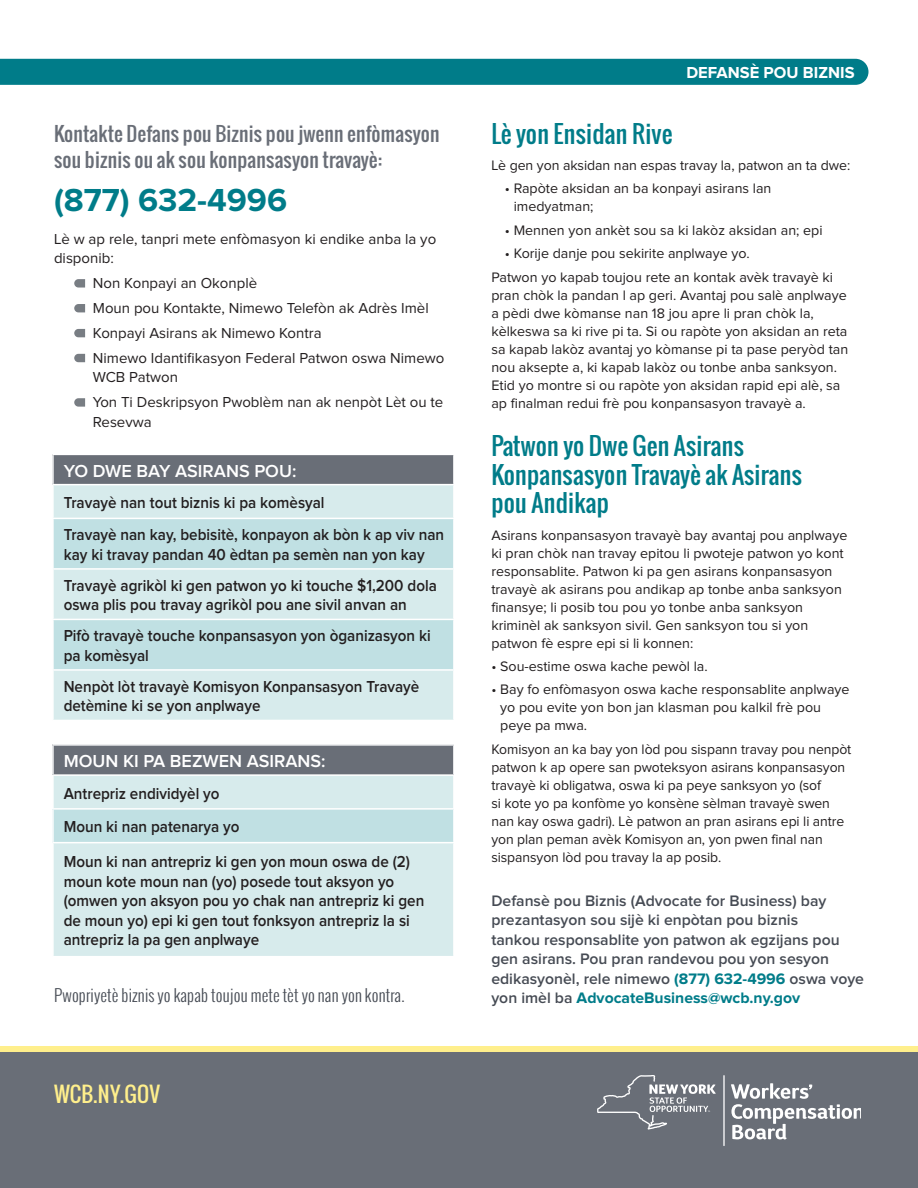
<style>
.page{position:relative;width:918px;height:1188px;background:#fff}
.page>*{position:absolute;margin:0;border:0;box-sizing:border-box;transform-origin:0 0}
.Body_header{font:700 33px "Proxima Nova";color:#007c89}
.Body{font:24px/28.5px "Oswald";letter-spacing:.01em;color:#007c89}
.Body-2{font:21px "Oswald";letter-spacing:.02em;color:#ffef8c}
.Body-3{font:19.5px/25.5px "Oswald";letter-spacing:.01em;color:#696e77}
.t1{font:600 18px "Proxima Nova";color:#fff}
.Body-4{font:600 16.5px/19.5px "Proxima Nova";color:#231f20;scale:.92 1}
.Body-5{font:300 16.5px "Oswald";letter-spacing:.01em;color:#464b54}
.Body_header-2{font:700 16.5px "Proxima Nova";color:#fff}
.Body_header-3{font:600 15.75px/19.5px "Proxima Nova";color:#464b54}
.Body-6{font:15px/19.5px "Proxima Nova";color:#231f20}
.Body-7{font:14.25px/18px "Proxima Nova";color:#231f20}
.s1{font-weight:700;color:#007c89}
</style>
<div class="page">
<div style="left:0;top:1046px;width:918px;height:32px;background:#ffef8c"></div>
<div style="left:0;top:1052px;width:918px;height:136px;background:#696e77"></div>
<div style="left:53px;top:454px;width:401px;height:31px;background:#696e77"></div>
<div style="left:54px;top:485px;width:399px;height:235px;background:#d7ebec"></div>
<svg style="left:54px;top:519px;width:399px;height:150px;fill:#c0e0e3"></svg>
<hr style="left:52px;top:454px;width:403px;height:1px;background:#fff">
<hr style="left:52px;top:455px;width:2px;height:29px;background:#fff">
<hr style="left:453px;top:455px;width:2px;height:29px;background:#fff">
<hr style="left:52px;top:484px;width:403px;height:1px;background:#fff">
<hr style="left:52px;top:518px;width:403px;height:1px;background:#fff">
<hr style="left:52px;top:568px;width:403px;height:2px;background:#fff">
<hr style="left:52px;top:619px;width:403px;height:1px;background:#fff">
<hr style="left:52px;top:669px;width:403px;height:2px;background:#fff">
<div style="left:0;top:59px;width:868px;height:26px;background:#007c89"></div>
<hr style="left:723px;top:1075px;width:2px;height:71px;background:#fff">
<svg style="left:597px;top:1075px;width:119px;height:55px"></svg>
<svg style="left:731px;top:1083px;width:130px;height:56px"></svg>
<svg style="left:74px;top:279px;width:11px;height:9px"></svg>
<svg style="left:74px;top:304px;width:11px;height:8px"></svg>
<svg style="left:74px;top:329px;width:11px;height:8px"></svg>
<svg style="left:74px;top:354px;width:11px;height:8px"></svg>
<svg style="left:74px;top:398px;width:11px;height:9px"></svg>
<div style="left:53px;top:745px;width:401px;height:30px;background:#696e77"></div>
<div style="left:54px;top:776px;width:399px;height:180px;background:#d7ebec"></div>
<div style="left:53px;top:809px;width:401px;height:34px;background:#c0e0e3"></div>
<hr style="left:52px;top:744px;width:403px;height:2px;background:#fff">
<hr style="left:52px;top:746px;width:2px;height:28px;background:#fff">
<hr style="left:453px;top:746px;width:2px;height:28px;background:#fff">
<hr style="left:52px;top:774px;width:403px;height:2px;background:#fff">
<hr style="left:453px;top:810px;width:2px;height:32px;background:#fff">
<hr style="left:52px;top:808px;width:403px;height:2px;background:#fff">
<hr style="left:52px;top:810px;width:2px;height:32px;background:#fff">
<hr style="left:52px;top:842px;width:403px;height:1px;background:#fff">
<p class="Body-3" style="left:54px;top:121px;width:387px">Kontakte Defans pou Biznis pou jwenn enfòmasyon sou biznis ou ak sou konpansasyon travayè:</p>
<p class="Body_header" style="left:54px;top:185px;width:235px">(877) 632-4996</p>
<p class="Body-6" style="left:54px;top:230px;width:384px">Lè w ap rele, tanpri mete enfòmasyon ki endike anba la yo disponib:</p>
<p class="Body-6" style="left:93px;top:274px;width:166px">Non Konpayi an Okonplè</p>
<p class="Body-6" style="left:93px;top:299px;width:337px">Moun pou Kontakte, Nimewo Telefòn ak Adrès Imèl</p>
<p class="Body-6" style="left:93px;top:324px;width:230px">Konpayi Asirans ak Nimewo Kontra</p>
<p class="Body-6" style="left:93px;top:349px;width:353px">Nimewo Idantifikasyon Federal Patwon oswa Nimewo<br>WCB Patwon</p>
<p class="Body-6" style="left:93px;top:393px;width:352px">Yon Ti Deskripsyon Pwoblèm nan ak nenpòt Lèt ou te<br>Resevwa</p>
<p class="t1" style="left:64px;top:462px;width:234px">YO DWE BAY ASIRANS POU:</p>
<p class="Body-4" style="left:64px;top:493px;width:285px">Travayè nan tout biznis ki pa komèsyal</p>
<p class="Body-4" style="left:64px;top:526px;width:415px">Travayè nan kay, bebisitè, konpayon ak bòn k ap viv nan kay ki travay pandan 40 èdtan pa semèn nan yon kay</p>
<p class="Body-4" style="left:64px;top:576px;width:407px">Travayè agrikòl ki gen patwon yo ki touche $1,200 dola oswa plis pou travay agrikòl pou ane sivil anvan an</p>
<p class="Body-4" style="left:64px;top:627px;width:401px">Pifò travayè touche konpansasyon yon òganizasyon ki pa komèsyal</p>
<p class="Body-4" style="left:64px;top:677px;width:388px">Nenpòt lòt travayè Komisyon Konpansasyon Travayè detèmine ki se yon anplwaye</p>
<p class="t1" style="left:64px;top:753px;width:263px">MOUN KI PA BEZWEN ASIRANS:</p>
<p class="Body-4" style="left:64px;top:784px;width:171px">Antrepriz endividyèl yo</p>
<p class="Body-4" style="left:64px;top:818px;width:193px">Moun ki nan patenarya yo</p>
<p class="Body-4" style="left:64px;top:853px;width:393px">Moun ki nan antrepriz ki gen yon moun oswa de (2) moun kote moun nan (yo) posede tout aksyon yo (omwen yon aksyon pou yo chak nan antrepriz ki gen de moun yo) epi ki gen tout fonksyon antrepriz la si antrepriz la pa gen anplwaye</p>
<p class="Body-5" style="left:54px;top:984px;width:352px">Pwopriyetè biznis yo kapab toujou mete tèt yo nan yon kontra.</p>
<p class="Body-2" style="left:54px;top:1078px;width:108px">WCB.NY.GOV</p>
<p class="Body_header-2" style="left:686px;top:65px;width:170px">DEFANSÈ POU BIZNIS</p>
<p class="Body" style="left:491px;top:119px;width:182px">Lè yon Ensidan Rive</p>
<p class="Body-7" style="left:491px;top:157px;width:360px">Lè gen yon aksidan nan espas travay la, patwon an ta dwe:</p>
<p class="Body-7" style="left:514px;top:180px;width:259px;text-indent:-9px">• Rapòte aksidan an ba konpayi asirans lan imedyatman;</p>
<p class="Body-7" style="left:505px;top:222px;width:319px">• Mennen yon ankèt sou sa ki lakòz aksidan an; epi</p>
<p class="Body-7" style="left:505px;top:245px;width:246px">• Korije danje pou sekirite anplwaye yo.</p>
<p class="Body-7" style="left:491px;top:269px;width:358px">Patwon yo kapab toujou rete an kontak avèk travayè ki pran chòk la pandan l ap geri. Avantaj pou salè anplwaye a pèdi dwe kòmanse nan 18 jou apre li pran chòk la, kèlkeswa sa ki rive pi ta. Si ou rapòte yon aksidan an reta sa kapab lakòz avantaj yo kòmanse pi ta pase peryòd tan nou aksepte a, ki kapab lakòz ou tonbe anba sanksyon.<br>Etid yo montre si ou rapòte yon aksidan rapid epi alè, sa ap finalman redui frè pou konpansasyon travayè a.</p>
<p class="Body" style="left:491px;top:432px;width:312px">Patwon yo Dwe Gen Asirans<br>Konpansasyon Travayè ak Asirans pou Andikap</p>
<p class="Body-7" style="left:491px;top:526px;width:358px">Asirans konpansasyon travayè bay avantaj pou anplwaye ki pran chòk nan travay epitou li pwoteje patwon yo kont responsablite. Patwon ki pa gen asirans konpansasyon travayè ak asirans pou andikap ap tonbe anba sanksyon finansye; li posib tou pou yo tonbe anba sanksyon kriminèl ak sanksyon sivil. Gen sanksyon tou si yon patwon fè espre epi si li konnen:</p>
<p class="Body-7" style="left:491px;top:658px;width:218px">• Sou-estime oswa kache pewòl la.</p>
<p class="Body-7" style="left:500px;top:681px;width:351px;text-indent:-9px">• Bay fo enfòmasyon oswa kache responsablite anplwaye yo pou evite yon bon jan klasman pou kalkil frè pou peye pa mwa.</p>
<p class="Body-7" style="left:491px;top:741px;width:362px">Komisyon an ka bay yon lòd pou sispann travay pou nenpòt patwon k ap opere san pwoteksyon asirans konpansasyon travayè ki obligatwa, oswa ki pa peye sanksyon yo (sof<br>si kote yo pa konfòme yo konsène sèlman travayè swen nan kay oswa gadri). Lè patwon an pran asirans epi li antre yon plan peman avèk Komisyon an, yon pwen final nan sispansyon lòd pou travay la ap posib.</p>
<p class="Body_header-3" style="left:491px;top:891px;width:374px">Defansè pou Biznis (Advocate for Business) bay prezantasyon sou sijè ki enpòtan pou biznis<br>tankou responsablite yon patwon ak egzijans pou gen asirans. Pou pran randevou pou yon sesyon edikasyonèl, rele nimewo <span class="s1">(877) 632-4996</span> oswa voye yon imèl ba <span class="s1">AdvocateBusiness@wcb.ny.gov</span></p>
</div>
